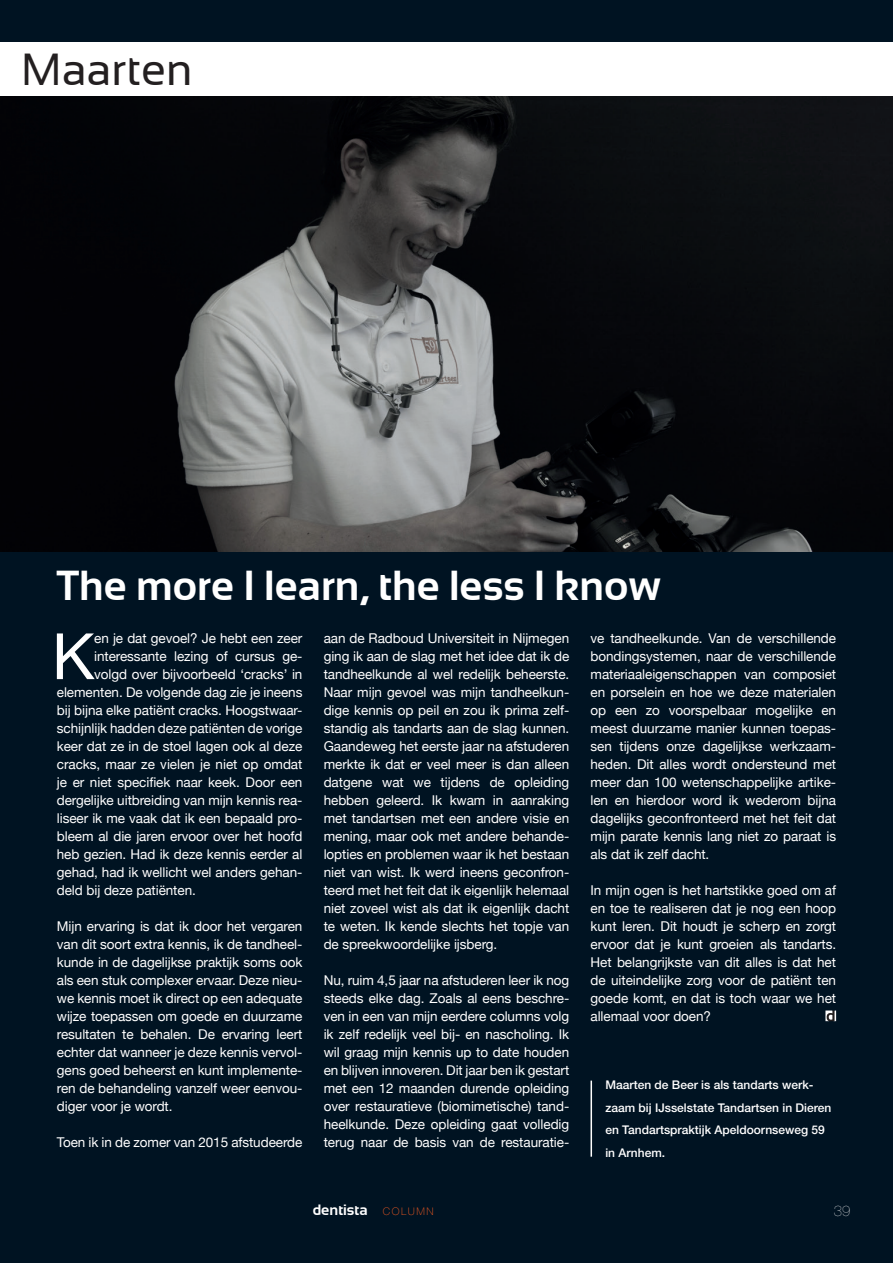
<style>
.page{position:relative;width:893px;height:1263px;background:#fff}
.page>*{position:absolute;margin:0;border:0;box-sizing:border-box;transform-origin:0 0}
.t1{font:63.9px "Helvetica Neue";color:#fff}
.t2{font:45px "Sansation";color:#231f20}
.t3{font:700 42px "Sansation";color:#fff}
.t4{font:700 15px "Sansation";color:#fff}
.t5{font:200 14.85px "Helvetica Neue LT Std";color:#fff}
.t6{font:13.5px/18px "Helvetica Neue";letter-spacing:-.005em;color:#fff;text-align:justify}
.t7{font:500 12px/22.5px "Helvetica Neue LT Std";color:#fff}
.s1{font-family:"Helvetica Neue LT Std";font-weight:100;font-size:10.5px;color:#f15921}
</style>
<div class="page">
<img style="left:0;top:96px;width:893px;height:457px">
<div style="left:0;top:553px;width:893px;height:710px;background:#001322"></div>
<div style="left:0;top:0;width:893px;height:56px;background:#001322"></div>
<div style="left:0;top:43px;width:893px;height:53px;background:#fff"></div>
<hr style="left:590px;top:1080px;width:2px;height:77px;background:#fff">
<svg style="left:825px;top:1010px;width:11px;height:11px"></svg>
<h2 class="t2" style="left:21px;top:45px;width:173px">Maarten</h2>
<h3 class="t3" style="left:57px;top:562px;width:606px">The more I learn, the less I know</h3>
<h1 class="t1" style="left:52px;top:610px;width:44px">K</h1>
<p class="t6" style="left:94px;top:630px;width:210px">en je dat gevoel? Je hebt een zeer</p>
<p class="t6" style="left:94px;top:648px;width:210px">interessante lezing of cursus ge-</p>
<p class="t6" style="left:94px;top:666px;width:210px">volgd over bijvoorbeeld ‘cracks’ in</p>
<p class="t6" style="left:57px;top:684px;width:247px">elementen. De volgende dag zie je ineens</p>
<p class="t6" style="left:57px;top:702px;width:247px">bij bijna elke patiënt cracks. Hoogstwaar-</p>
<p class="t6" style="left:57px;top:720px;width:247px">schijnlijk hadden deze patiënten de vorige</p>
<p class="t6" style="left:57px;top:738px;width:247px">keer dat ze in de stoel lagen ook al deze</p>
<p class="t6" style="left:57px;top:756px;width:247px">cracks, maar ze vielen je niet op omdat</p>
<p class="t6" style="left:57px;top:774px;width:247px">je er niet specifiek naar keek. Door een</p>
<p class="t6" style="left:57px;top:792px;width:247px">dergelijke uitbreiding van mijn kennis rea-</p>
<p class="t6" style="left:57px;top:810px;width:247px">liseer ik me vaak dat ik een bepaald pro-</p>
<p class="t6" style="left:57px;top:828px;width:247px">bleem al die jaren ervoor over het hoofd</p>
<p class="t6" style="left:57px;top:846px;width:247px">heb gezien. Had ik deze kennis eerder al</p>
<p class="t6" style="left:57px;top:864px;width:247px">gehad, had ik wellicht wel anders gehan-</p>
<p class="t6" style="left:57px;top:882px;width:140px">deld bij deze patiënten.</p>
<p class="t6" style="left:57px;top:918px;width:247px">Mijn ervaring is dat ik door het vergaren van dit soort extra kennis, ik de tandheel&shy;kunde in de dagelijkse praktijk soms ook als een stuk complexer ervaar. Deze nieu&shy;we kennis moet ik direct op een adequate wijze toepassen om goede en duurzame resultaten te behalen. De ervaring leert echter dat wanneer je deze kennis vervol&shy;gens goed beheerst en kunt implemente&shy;ren de behandeling vanzelf weer eenvou&shy;diger voor je wordt.</p>
<p class="t6" style="left:57px;top:1134px;width:247px">Toen ik in de zomer van 2015 afstudeerde</p>
<p class="t6" style="left:324px;top:630px;width:247px">aan de Radboud Universiteit in Nijmegen ging ik aan de slag met het idee dat ik de tandheelkunde al wel redelijk beheerste.<br>Naar mijn gevoel was mijn tandheelkun&shy;dige kennis op peil en zou ik prima zelf&shy;standig als tandarts aan de slag kunnen.<br>Gaandeweg het eerste jaar na afstuderen merkte ik dat er veel meer is dan alleen datgene wat we tijdens de opleiding hebben geleerd. Ik kwam in aanraking met tandartsen met een andere visie en mening, maar ook met andere behande&shy;lopties en problemen waar ik het bestaan niet van wist. Ik werd ineens geconfron&shy;teerd met het feit dat ik eigenlijk helemaal niet zoveel wist als dat ik eigenlijk dacht te weten. Ik kende slechts het topje van de spreekwoordelijke ijsberg.</p>
<p class="t6" style="left:324px;top:972px;width:247px">Nu, ruim 4,5 jaar na afstuderen leer ik nog steeds elke dag. Zoals al eens beschre&shy;ven in een van mijn eerdere columns volg ik zelf redelijk veel bij- en nascholing. Ik wil graag mijn kennis up to date houden en blijven innoveren. Dit jaar ben ik gestart met een 12 maanden durende opleiding over restauratieve (biomimetische) tand&shy;heelkunde. Deze opleiding gaat volledig terug naar de basis van de restauratie-</p>
<p class="t6" style="left:590px;top:630px;width:247px">ve tandheelkunde. Van de verschillende bondingsystemen, naar de verschillende materiaaleigenschappen van composiet en porselein en hoe we deze materialen op een zo voorspelbaar mogelijke en meest duurzame manier kunnen toepas&shy;sen tijdens onze dagelijkse werkzaam&shy;heden. Dit alles wordt ondersteund met meer dan 100 wetenschappelijke artike&shy;len en hierdoor word ik wederom bijna dagelijks geconfronteerd met het feit dat mijn parate kennis lang niet zo paraat is als dat ik zelf dacht.</p>
<p class="t6" style="left:590px;top:882px;width:247px">In mijn ogen is het hartstikke goed om af en toe te realiseren dat je nog een hoop kunt leren. Dit houdt je scherp en zorgt ervoor dat je kunt groeien als tandarts.<br>Het belangrijkste van dit alles is dat het de uiteindelijke zorg voor de patiënt ten goede komt, en dat is toch waar we het allemaal voor doen?</p>
<p class="t7" style="left:605px;top:1073px;width:228px">Maarten de Beer is als tandarts werk&shy;zaam bij IJsselstate Tandartsen in Dieren en Tandartspraktijk Apeldoornseweg 59 in Arnhem.</p>
<p class="t4" style="left:313px;top:1202px;width:122px">dentista <span class="s1">COLUMN</span></p>
<p class="t5" style="left:834px;top:1202px;width:18px">39</p>
</div>
